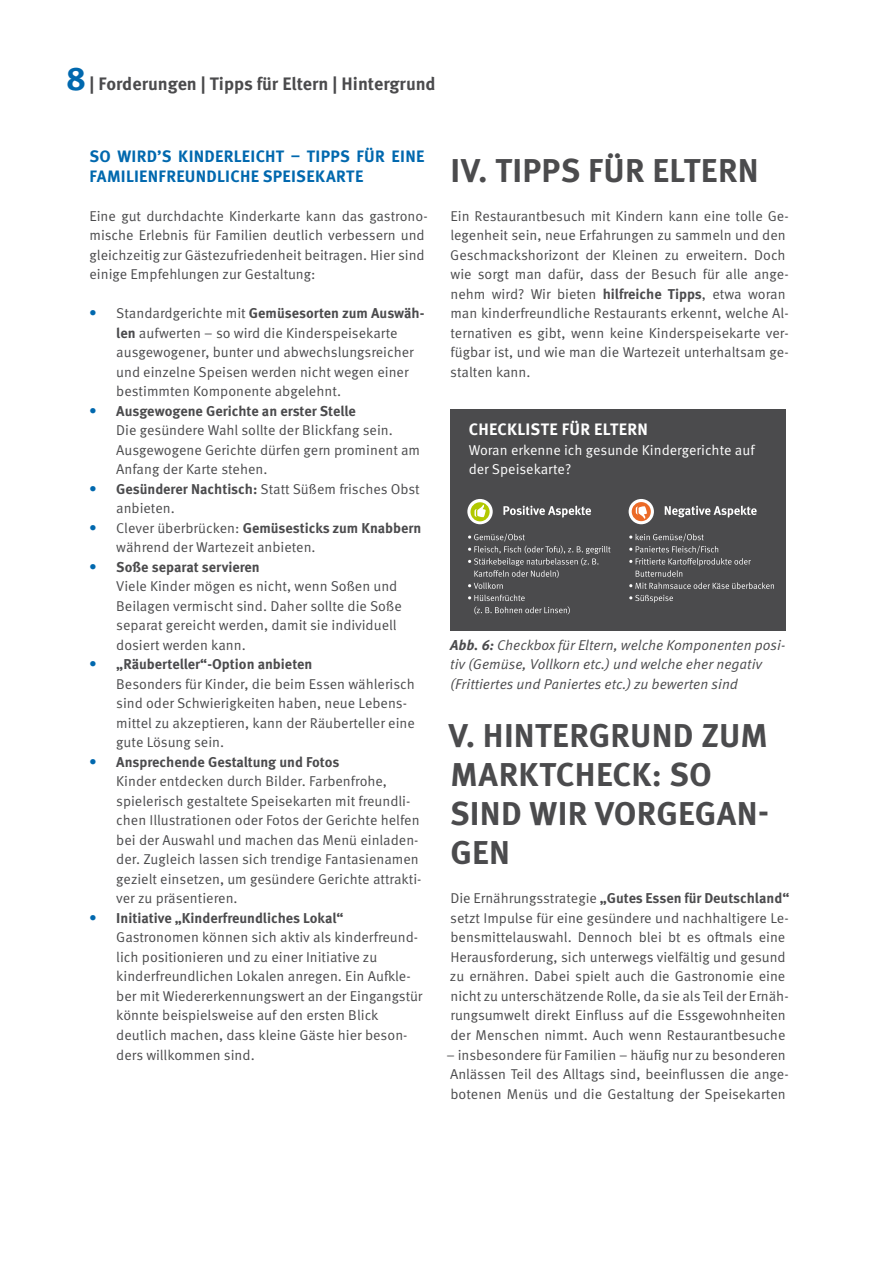
<style>
.page{position:relative;width:893px;height:1263px;background:#fff}
.page>*{position:absolute;margin:0;border:0;box-sizing:border-box;transform-origin:0 0}
.Ü1{font:700 33px/39px "Meta Pro";letter-spacing:.01em;color:#4b4b4d}
.t1{font:700 18px "Meta Pro";color:#4b4b4d}
.t2{font:700 16.5px/19.5px "Meta Pro";letter-spacing:.015em;color:#0068ae}
.t3{font:700 16.5px "Meta Pro";letter-spacing:.015em;color:#fff}
.Auflistung_Level1{font:14.25px/19.5px "Meta Pro Norm";color:#4b4b4d}
.t4{font:14.25px/19.5px "Meta Pro Norm Ita";color:#4b4b4d}
.t5{font:14.25px/19.5px "Meta Pro Norm";color:#fff}
.s1{font-size:33px;color:#0068ae}
.s2{font-family:"Meta Normal";font-size:15px;color:#0068ae}
.s3{font-family:"Meta Pro";font-weight:700}
.s4{font-family:"Meta Pro";font-weight:700;font-style:italic}
</style>
<div class="page">
<div style="left:450px;top:409px;width:336px;height:221px;background:#4b4b4d"></div>
<svg style="left:467px;top:499px;width:26px;height:25px"></svg>
<svg style="left:470px;top:502px;width:20px;height:19px"></svg>
<div style="left:629px;top:499px;width:25px;height:25px;background:#fff;border-radius:50%"></div>
<svg style="left:632px;top:502px;width:19px;height:19px"></svg>
<svg style="left:468px;top:534px;width:142px;height:55px"></svg>
<svg style="left:468px;top:595px;width:102px;height:19px"></svg>
<svg style="left:629px;top:534px;width:145px;height:55px"></svg>
<svg style="left:629px;top:595px;width:44px;height:8px"></svg>
<svg style="left:503px;top:506px;width:88px;height:12px"></svg>
<svg style="left:665px;top:506px;width:92px;height:12px"></svg>
<p class="t1" style="left:66px;top:70px;width:371px"><span class="s1">8</span> | Forderungen | Tipps für Eltern | Hintergrund</p>
<p class="t2" style="left:89px;top:146px;width:337px">SO WIRDʼS KINDERLEICHT – TIPPS FÜR EINE<br>FAMILIENFREUNDLICHE SPEISEKARTE</p>
<p class="Auflistung_Level1" style="left:89px;top:205px;width:340px">Eine gut durchdachte Kinderkarte kann das gastrono&shy;mische Erlebnis für Familien deutlich verbessern und gleichzeitig zur Gästezufriedenheit beitragen. Hier sind einige Empfehlungen zur Gestaltung:</p>
<p class="Auflistung_Level1" style="left:116px;top:303px;width:310px;text-indent:-27px"><span class="s2">•</span> Standardgerichte mit <span class="s3">Gemüsesorten zum Auswäh&shy;len</span> aufwerten – so wird die Kinderspeisekarte ausgewogener, bunter und abwechslungsreicher und einzelne Speisen werden nicht wegen einer bestimmten Komponente abgelehnt.</p>
<p class="Auflistung_Level1" style="left:116px;top:400px;width:305px;text-indent:-27px"><span class="s2">•</span> <span class="s3">Ausgewogene Gerichte an erster Stelle<br></span>Die gesündere Wahl sollte der Blickfang sein.<br>Ausgewogene Gerichte dürfen gern prominent am Anfang der Karte stehen.</p>
<p class="Auflistung_Level1" style="left:116px;top:478px;width:305px;text-indent:-27px"><span class="s2">•</span> <span class="s3">Gesünderer Nachtisch:</span> Statt Süßem frisches Obst anbieten.</p>
<p class="Auflistung_Level1" style="left:116px;top:517px;width:307px;text-indent:-27px"><span class="s2">•</span> Clever überbrücken: <span class="s3">Gemüsesticks zum Knabbern </span>während der Wartezeit anbieten.</p>
<p class="Auflistung_Level1" style="left:116px;top:556px;width:287px;text-indent:-27px"><span class="s2">•</span> <span class="s3">Soße separat servieren<br></span>Viele Kinder mögen es nicht, wenn Soßen und Beilagen vermischt sind. Daher sollte die Soße separat gereicht werden, damit sie individuell dosiert werden kann.</p>
<p class="Auflistung_Level1" style="left:116px;top:654px;width:300px;text-indent:-27px"><span class="s2">•</span> <span class="s3">„Räuberteller“-Option anbieten<br></span>Besonders für Kinder, die beim Essen wählerisch sind oder Schwierigkeiten haben, neue Lebens&shy;mittel zu akzeptieren, kann der Räuberteller eine gute Lösung sein.</p>
<p class="Auflistung_Level1" style="left:116px;top:751px;width:307px;text-indent:-27px"><span class="s2">•</span> <span class="s3">Ansprechende Gestaltung und Fotos<br></span>Kinder entdecken durch Bilder. Farbenfrohe, spielerisch gestaltete Speisekarten mit freundli&shy;chen Illustrationen oder Fotos der Gerichte helfen bei der Auswahl und machen das Menü einladen&shy;der. Zugleich lassen sich trendige Fantasienamen gezielt einsetzen, um gesündere Gerichte attrakti&shy;ver zu präsentieren.</p>
<p class="Auflistung_Level1" style="left:116px;top:907px;width:308px;text-indent:-27px"><span class="s2">•</span> <span class="s3">Initiative „Kinderfreundliches Lokal“ </span>Gastronomen können sich aktiv als kinderfreund&shy;lich positionieren und zu einer Initiative zu kinderfreundlichen Lokalen anregen. Ein Aufkle&shy;ber mit Wiedererkennungswert an der Eingangstür könnte beispielsweise auf den ersten Blick deutlich machen, dass kleine Gäste hier beson&shy;ders willkommen sind.</p>
<h1 class="Ü1" style="left:451px;top:149px;width:310px">IV. TIPPS FÜR ELTERN</h1>
<p class="Auflistung_Level1" style="left:450px;top:205px;width:340px">Ein Restaurantbesuch mit Kindern kann eine tolle Ge&shy;legenheit sein, neue Erfahrungen zu sammeln und den Geschmackshorizont der Kleinen zu erweitern. Doch wie sorgt man dafür, dass der Besuch für alle ange&shy;nehm wird? Wir bieten <span class="s3">hilfreiche Tipps</span>, etwa woran man kinderfreundliche Restaurants erkennt, welche Al&shy;ternativen es gibt, wenn keine Kinderspeisekarte ver&shy;fügbar ist, und wie man die Wartezeit unterhaltsam ge&shy;stalten kann.</p>
<p class="t3" style="left:469px;top:417px;width:181px">CHECKLISTE FÜR ELTERN</p>
<p class="t5" style="left:469px;top:439px;width:287px">Woran erkenne ich gesunde Kindergerichte auf der Speisekarte?</p>
<p class="t4" style="left:450px;top:634px;width:337px"><span class="s4">Abb. 6:</span> Checkbox für Eltern, welche Komponenten posi&shy;tiv (Gemüse, Vollkorn etc.) und welche eher negativ (Frittiertes und Paniertes etc.) zu bewerten sind</p>
<h1 class="Ü1" style="left:449px;top:714px;width:322px">V. HINTERGRUND ZUM<br>MARKTCHECK: SO<br>SIND WIR VORGEGAN-<br>GEN</h1>
<p class="Auflistung_Level1" style="left:450px;top:888px;width:341px">Die Ernährungsstrategie <span class="s3">„Gutes Essen für Deutschland“ </span>setzt Impulse für eine gesündere und nachhaltigere Le&shy;bensmittelauswahl. Dennoch blei bt es oftmals eine Herausforderung, sich unterwegs vielfältig und gesund zu ernähren. Dabei spielt auch die Gastronomie eine nicht zu unterschätzende Rolle, da sie als Teil der Ernäh&shy;rungsumwelt direkt Einfluss auf die Essgewohnheiten der Menschen nimmt. Auch wenn Restaurantbesuche</p>
<p class="Auflistung_Level1" style="left:446px;top:1044px;width:344px">– insbesondere für Familien – häufig nur zu besonderen<br>Anlässen Teil des Alltags sind, beeinflussen die ange&shy;botenen Menüs und die Gestaltung der Speisekarten</p>
</div>
